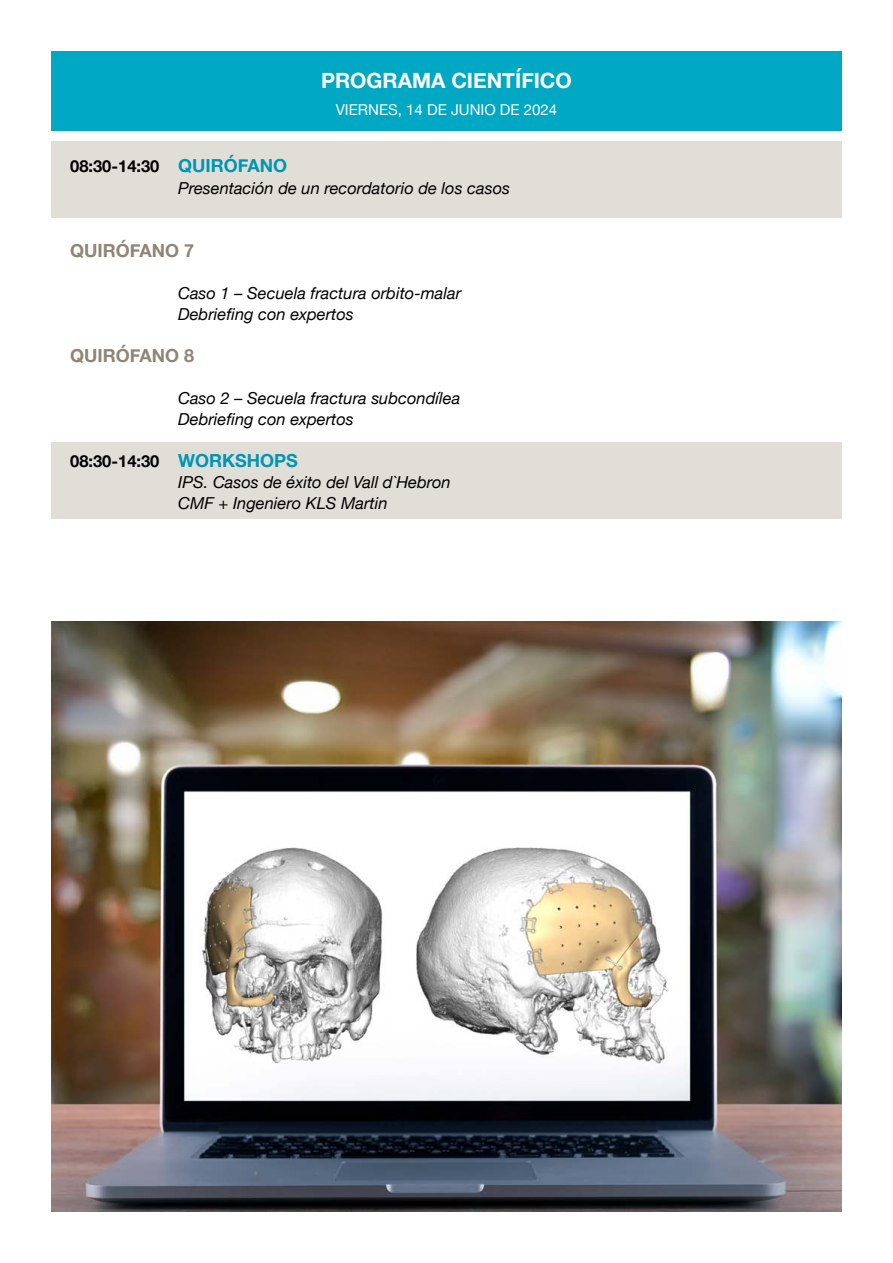
<style>
.page{position:relative;width:893px;height:1263px;background:#fff}
.page>*{position:absolute;margin:0;border:0;box-sizing:border-box;transform-origin:0 0}
.t1{font:700 21px "Helvetica Neue";color:#fff}
.t2{font:700 18px "Helvetica Neue";color:#8f8575}
.t3{font:italic 16.5px/21px "Helvetica Neue";color:#000}
.t4{font:15px "Helvetica Neue";color:#fff}
.s1{font-weight:700;font-style:normal}
.s2{font-weight:700;font-style:normal;font-size:18px;color:#0095b3}
</style>
<div class="page">
<div style="left:51px;top:141px;width:791px;height:77px;background:#e1ded8"></div>
<div style="left:51px;top:442px;width:791px;height:77px;background:#e1ded8"></div>
<div style="left:51px;top:51px;width:791px;height:80px;background:#00a8c3"></div>
<img style="left:51px;top:621px;width:791px;height:591px">
<p class="t1" style="left:321px;top:64px;width:252px">PROGRAMA CIENTÍFICO</p>
<p class="t4" style="left:336px;top:98px;width:223px">VIERNES, 14 DE JUNIO DE 2024</p>
<p class="t3" style="left:178px;top:156px;width:333px;line-height:21.6px;text-indent:-108px"><span class="s1">08:30-14:30</span> <span class="s2">QUIRÓFANO<br></span>Presentación de un recordatorio de los casos</p>
<p class="t2" style="left:70px;top:236px;width:126px">QUIRÓFANO 7</p>
<p class="t3" style="left:178px;top:283px;width:284px">Caso 1 – Secuela fractura orbito-malar<br>Debriefing con expertos</p>
<p class="t2" style="left:70px;top:341px;width:126px">QUIRÓFANO 8</p>
<p class="t3" style="left:178px;top:388px;width:284px">Caso 2 – Secuela fractura subcondílea<br>Debriefing con expertos</p>
<p class="t3" style="left:178px;top:451px;width:274px;text-indent:-108px"><span class="s1">08:30-14:30</span> <span class="s2">WORKSHOPS<br></span>IPS. Casos de éxito del Vall d`Hebron<br>CMF + Ingeniero KLS Martin</p>
</div>
